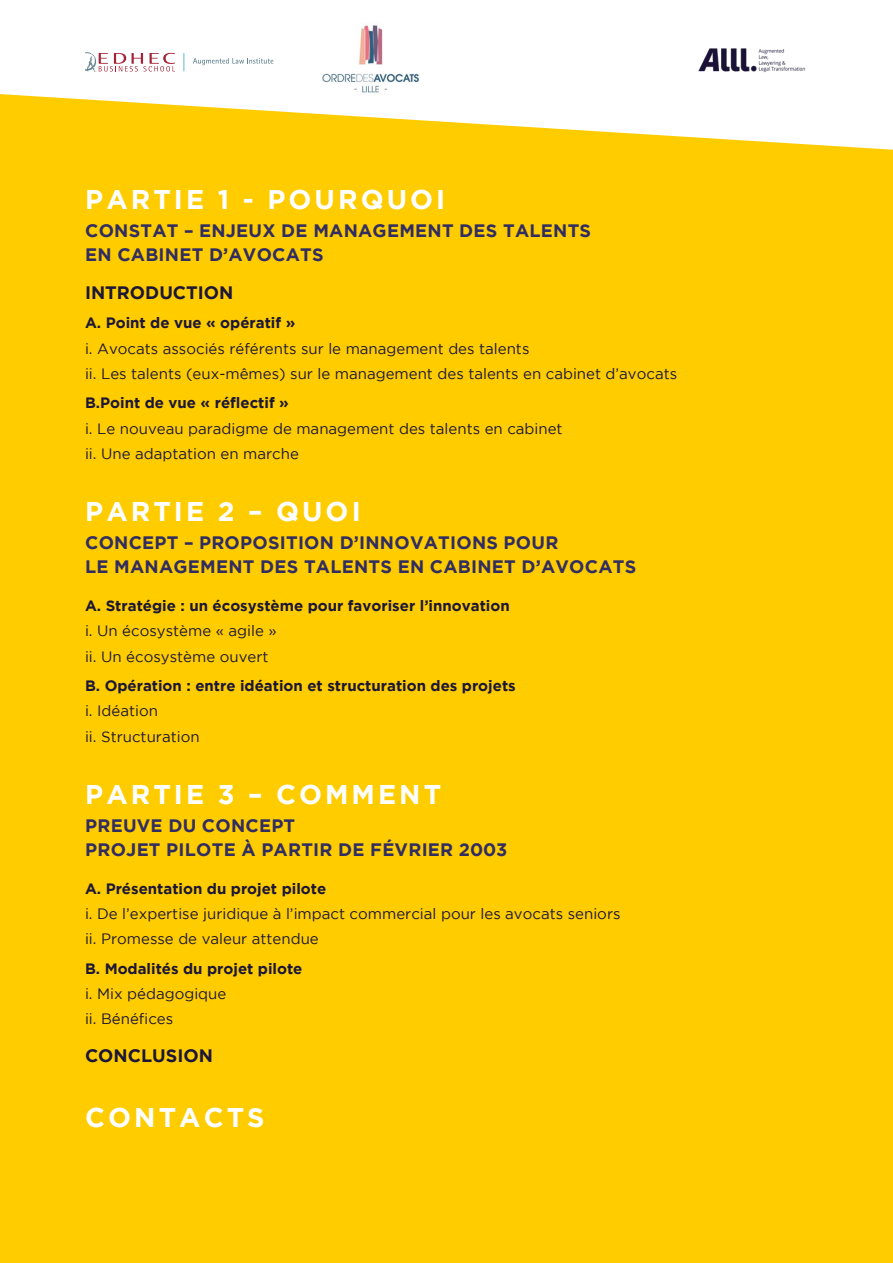
<style>
.page{position:relative;width:893px;height:1263px;background:#fff}
.page>*{position:absolute;margin:0;border:0;box-sizing:border-box;transform-origin:0 0}
.Style_de_liste_ALLL{font:700 27px "Gotham";letter-spacing:.115em;color:#fff}
.Style_de_paragraphe{font:700 18px/24px "Gotham";letter-spacing:.015em;color:#312d61}
.Style_de_paragraphe-2{font:700 18px "Gotham";color:#1d1737}
.Style_de_paragraphe-3{font:15px "Gotham";color:#1d1737}
.Style_de_paragraphe-4{font:700 15px "Gotham";color:#1d1737}
</style>
<div class="page">
<svg style="left:85px;top:52px;width:90px;height:20px"></svg>
<svg style="left:183px;top:53px;width:1px;height:18px"></svg>
<svg style="left:193px;top:58px;width:80px;height:7px"></svg>
<img style="left:698px;top:48px;width:108px;height:25px">
<img style="left:322px;top:25px;width:99px;height:68px">
<div style="left:0;top:94px;width:893px;height:1169px;background:#fc0"></div>
<p class="Style_de_liste_ALLL" style="left:85px;top:183px;width:362px">PARTIE 1 - POURQUOI</p>
<p class="Style_de_paragraphe" style="left:85px;top:218px;width:507px">CONSTAT – ENJEUX DE MANAGEMENT DES TALENTS<br>EN CABINET D’AVOCATS</p>
<p class="Style_de_paragraphe-2" style="left:85px;top:282px;width:150px">INTRODUCTION</p>
<p class="Style_de_paragraphe-4" style="left:85px;top:314px;width:212px">A. Point de vue « opératif »</p>
<p class="Style_de_paragraphe-3" style="left:85px;top:340px;width:446px">i. Avocats associés référents sur le management des talents</p>
<p class="Style_de_paragraphe-3" style="left:85px;top:365px;width:594px">ii. Les talents (eux-mêmes) sur le management des talents en cabinet d’avocats</p>
<p class="Style_de_paragraphe-4" style="left:85px;top:394px;width:205px">B.Point de vue « réflectif »</p>
<p class="Style_de_paragraphe-3" style="left:85px;top:420px;width:479px">i. Le nouveau paradigme de management des talents en cabinet</p>
<p class="Style_de_paragraphe-3" style="left:85px;top:445px;width:215px">ii. Une adaptation en marche</p>
<p class="Style_de_liste_ALLL" style="left:85px;top:496px;width:277px">PARTIE 2 – QUOI</p>
<p class="Style_de_paragraphe" style="left:85px;top:530px;width:553px">CONCEPT – PROPOSITION D’INNOVATIONS POUR<br>LE MANAGEMENT DES TALENTS EN CABINET D’AVOCATS</p>
<p class="Style_de_paragraphe-4" style="left:85px;top:597px;width:426px">A. Stratégie : un écosystème pour favoriser l’innovation</p>
<p class="Style_de_paragraphe-3" style="left:85px;top:623px;width:193px">i. Un écosystème « agile »</p>
<p class="Style_de_paragraphe-3" style="left:85px;top:648px;width:185px">ii. Un écosystème ouvert</p>
<p class="Style_de_paragraphe-4" style="left:85px;top:677px;width:432px">B. Opération : entre idéation et structuration des projets</p>
<p class="Style_de_paragraphe-3" style="left:85px;top:703px;width:74px">i. Idéation</p>
<p class="Style_de_paragraphe-3" style="left:85px;top:728px;width:116px">ii. Structuration</p>
<p class="Style_de_liste_ALLL" style="left:85px;top:778px;width:357px">PARTIE 3 – COMMENT</p>
<p class="Style_de_paragraphe" style="left:85px;top:813px;width:424px">PREUVE DU CONCEPT<br>PROJET PILOTE À PARTIR DE FÉVRIER 2003</p>
<p class="Style_de_paragraphe-4" style="left:85px;top:880px;width:243px">A. Présentation du projet pilote</p>
<p class="Style_de_paragraphe-3" style="left:85px;top:905px;width:537px">i. De l’expertise juridique à l’impact commercial pour les avocats seniors</p>
<p class="Style_de_paragraphe-3" style="left:85px;top:931px;width:235px">ii. Promesse de valeur attendue</p>
<p class="Style_de_paragraphe-4" style="left:85px;top:960px;width:219px">B. Modalités du projet pilote</p>
<p class="Style_de_paragraphe-3" style="left:85px;top:985px;width:143px">i. Mix pédagogique</p>
<p class="Style_de_paragraphe-3" style="left:85px;top:1011px;width:90px">ii. Bénéfices</p>
<p class="Style_de_paragraphe-2" style="left:85px;top:1046px;width:129px">CONCLUSION</p>
<p class="Style_de_liste_ALLL" style="left:85px;top:1102px;width:181px">CONTACTS</p>
</div>
